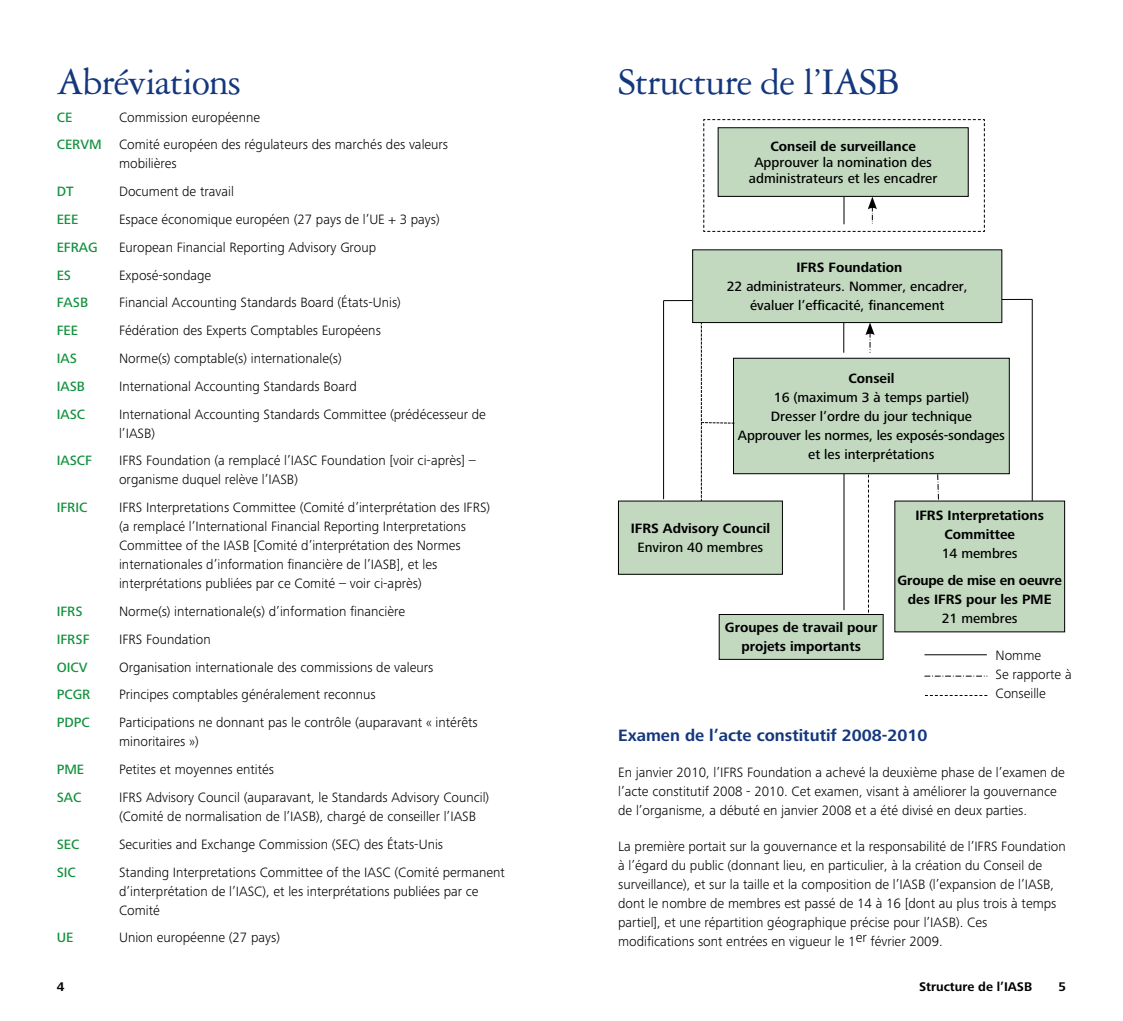
<style>
.page{position:relative;width:1123px;height:1021px;background:#fff}
.page>*{position:absolute;margin:0;border:0;box-sizing:border-box;transform-origin:0 0}
.t1{font:40px "Garamond 3 LT Std";letter-spacing:-.025em;color:#14377d}
.t2{font:700 17px "Frutiger Next Pro";color:#14377d}
.t3{font:300 14px/19px "Frutiger Next Pro";color:#000}
.t4{font:500 14px/19px "Frutiger Next Pro";color:#000;text-align:center}
.t5{font:700 14px/19px "Frutiger Next Pro";color:#000;text-align:center}
.t6{font:500 14px "Frutiger Next Pro";color:#13913e}
.t7{font:700 13px "Frutiger Next Pro";color:#000}
.s1{font-weight:500;color:#13913e}
</style>
<div class="page">
<svg style="left:936px;top:474px;width:3px;height:27px"></svg>
<hr style="left:843px;top:320px;width:1px;height:32px;background:#000">
<svg style="left:865px;top:323px;width:9px;height:29px"></svg>
<svg style="left:703px;top:119px;width:282px;height:113px"></svg>
<svg style="left:664px;top:298px;width:369px;height:3px"></svg>
<div style="left:692px;top:250px;width:309px;height:72px;background:#c2d9c0"></div>
<div style="left:692px;top:249px;width:310px;height:74px;border:1px solid #000"></div>
<div style="left:894px;top:501px;width:170px;height:131px;background:#c2d9c0"></div>
<div style="left:618px;top:501px;width:164px;height:73px;background:#c2d9c0"></div>
<hr style="left:843px;top:463px;width:1px;height:147px;background:#000">
<svg style="left:868px;top:474px;width:1px;height:138px"></svg>
<div style="left:733px;top:358px;width:276px;height:115px;background:#c2d9c0"></div>
<div style="left:733px;top:358px;width:276px;height:116px;border:1px solid #000"></div>
<div style="left:719px;top:614px;width:164px;height:45px;background:#c2d9c0"></div>
<div style="left:719px;top:614px;width:164px;height:45px;border:1px solid #000"></div>
<hr style="left:663px;top:300px;width:1px;height:199px;background:#000">
<hr style="left:1031px;top:299px;width:1px;height:202px;background:#000">
<div style="left:718px;top:128px;width:250px;height:68px;background:#c2d9c0"></div>
<div style="left:718px;top:127px;width:250px;height:70px;border:1px solid #000"></div>
<hr style="left:924px;top:654px;width:62px;height:1px;background:#000">
<svg style="left:924px;top:675px;width:63px;height:1px"></svg>
<svg style="left:925px;top:695px;width:62px;height:1px"></svg>
<svg style="left:701px;top:321px;width:33px;height:181px"></svg>
<h1 class="t1" style="left:57px;top:60px;width:186px">Abréviations</h1>
<p class="t6" style="left:57px;top:109px;width:17px">CE</p>
<p class="t3" style="left:57px;top:103px;width:393px;line-height:27.8px;text-indent:62px">Commission européenne<br><span class="s1">CERVM</span> Comité européen des régulateurs des marchés des valeurs</p>
<p class="t3" style="left:119px;top:154px;width:59px">mobilières</p>
<p class="t6" style="left:57px;top:183px;width:18px">DT</p>
<p class="t3" style="left:119px;top:182px;width:116px">Document de travail</p>
<p class="t6" style="left:57px;top:211px;width:23px">EEE</p>
<p class="t3" style="left:119px;top:210px;width:322px">Espace économique européen (27 pays de l’UE + 3 pays)</p>
<p class="t6" style="left:57px;top:239px;width:43px">EFRAG</p>
<p class="t3" style="left:119px;top:237px;width:259px">European Financial Reporting Advisory Group</p>
<p class="t6" style="left:57px;top:267px;width:16px">ES</p>
<p class="t3" style="left:119px;top:265px;width:94px">Exposé-sondage</p>
<p class="t6" style="left:57px;top:295px;width:33px">FASB</p>
<p class="t3" style="left:119px;top:293px;width:283px">Financial Accounting Standards Board (États-Unis)</p>
<p class="t6" style="left:57px;top:322px;width:23px">FEE</p>
<p class="t3" style="left:119px;top:321px;width:263px">Fédération des Experts Comptables Européens</p>
<p class="t6" style="left:57px;top:350px;width:22px">IAS</p>
<p class="t3" style="left:119px;top:349px;width:224px">Norme(s) comptable(s) internationale(s)</p>
<p class="t6" style="left:57px;top:378px;width:30px">IASB</p>
<p class="t3" style="left:119px;top:376px;width:239px">International Accounting Standards Board</p>
<p class="t6" style="left:57px;top:406px;width:30px">IASC</p>
<p class="t3" style="left:119px;top:404px;width:368px">International Accounting Standards Committee (prédécesseur de l’IASB)</p>
<p class="t6" style="left:57px;top:453px;width:37px">IASCF</p>
<p class="t3" style="left:119px;top:451px;width:358px">IFRS Foundation (a remplacé l’IASC Foundation [voir ci-après] – organisme duquel relève l’IASB)</p>
<p class="t6" style="left:57px;top:499px;width:32px">IFRIC</p>
<p class="t3" style="left:119px;top:498px;width:373px">IFRS Interpretations Committee (Comité d’interprétation des IFRS) (a remplacé l’International Financial Reporting Interpretations Committee of the IASB [Comité d’interprétation des Normes internationales d’information financière de l’IASB], et les interprétations publiées par ce Comité – voir ci-après)</p>
<p class="t6" style="left:57px;top:603px;width:27px">IFRS</p>
<p class="t3" style="left:119px;top:602px;width:288px">Norme(s) internationale(s) d’information financière</p>
<p class="t6" style="left:57px;top:631px;width:34px">IFRSF</p>
<p class="t3" style="left:119px;top:629px;width:93px">IFRS Foundation</p>
<p class="t6" style="left:57px;top:659px;width:32px">OICV</p>
<p class="t3" style="left:119px;top:657px;width:316px">Organisation internationale des commissions de valeurs</p>
<p class="t6" style="left:57px;top:686px;width:35px">PCGR</p>
<p class="t3" style="left:119px;top:685px;width:258px">Principes comptables généralement reconnus</p>
<p class="t6" style="left:57px;top:714px;width:35px">PDPC</p>
<p class="t3" style="left:119px;top:713px;width:360px">Participations ne donnant pas le contrôle (auparavant « intérêts minoritaires »)</p>
<p class="t6" style="left:57px;top:761px;width:29px">PME</p>
<p class="t3" style="left:119px;top:760px;width:156px">Petites et moyennes entités</p>
<p class="t6" style="left:57px;top:789px;width:26px">SAC</p>
<p class="t3" style="left:119px;top:787px;width:372px">IFRS Advisory Council (auparavant, le Standards Advisory Council) (Comité de normalisation de l’IASB), chargé de conseiller l’IASB</p>
<p class="t6" style="left:57px;top:836px;width:24px">SEC</p>
<p class="t3" style="left:119px;top:834px;width:325px">Securities and Exchange Commission (SEC) des États-Unis</p>
<p class="t6" style="left:57px;top:863px;width:21px">SIC</p>
<p class="t3" style="left:119px;top:862px;width:387px">Standing Interpretations Committee of the IASC (Comité permanent d’interprétation de l’IASC), et les interprétations publiées par ce<br>Comité</p>
<p class="t6" style="left:57px;top:929px;width:18px">UE</p>
<p class="t3" style="left:119px;top:928px;width:162px">Union européenne (27 pays)</p>
<p class="t7" style="left:57px;top:978px;width:9px">4</p>
<h1 class="t1" style="left:618px;top:60px;width:283px">Structure de l’IASB</h1>
<p class="t5" style="left:770px;top:137px;width:147px">Conseil de surveillance</p>
<p class="t4" style="left:749px;top:154px;width:190px;line-height:16px">Approuver la nomination des administrateurs et les encadrer</p>
<p class="t5" style="left:796px;top:258px;width:107px">IFRS Foundation</p>
<p class="t4" style="left:726px;top:277px;width:242px">22 administrateurs. Nommer, encadrer, évaluer l’efficacité, financement</p>
<p class="t5" style="left:848px;top:369px;width:48px">Conseil</p>
<p class="t4" style="left:738px;top:388px;width:268px">16 (maximum 3 à temps partiel)<br>Dresser l’ordre du jour technique Approuver les normes, les exposés-sondages et les interprétations</p>
<p class="t5" style="left:631px;top:519px;width:141px">IFRS Advisory Council</p>
<p class="t4" style="left:637px;top:538px;width:127px">Environ 40 membres</p>
<p class="t5" style="left:725px;top:618px;width:154px">Groupes de travail pour projets importants</p>
<p class="t5" style="left:915px;top:505px;width:130px">IFRS Interpretations<br>Committee</p>
<p class="t4" style="left:941px;top:543px;width:78px">14 membres</p>
<p class="t5" style="left:897px;top:571px;width:166px">Groupe de mise en oeuvre des IFRS pour les PME</p>
<p class="t4" style="left:941px;top:609px;width:78px">21 membres</p>
<p class="t3" style="left:995px;top:646px;width:78px">Nomme<br>Se rapporte à<br>Conseille</p>
<p class="t2" style="left:618px;top:725px;width:311px">Examen de l’acte constitutif 2008-2010</p>
<p class="t3" style="left:618px;top:763px;width:448px">En janvier 2010, l’IFRS Foundation a achevé la deuxième phase de l’examen de l’acte constitutif 2008 - 2010. Cet examen, visant à améliorer la gouvernance de l’organisme, a débuté en janvier 2008 et a été divisé en deux parties.</p>
<p class="t3" style="left:618px;top:837px;width:449px">La première portait sur la gouvernance et la responsabilité de l’IFRS Foundation à l’égard du public (donnant lieu, en particulier, à la création du Conseil de surveillance), et sur la taille et la composition de l’IASB (l’expansion de l’IASB, dont le nombre de membres est passé de 14 à 16 [dont au plus trois à temps partiel], et une répartition géographique précise pour l’IASB). Ces modifications sont entrées en vigueur le 1er février 2009.</p>
<p class="t7" style="left:919px;top:978px;width:115px">Structure de l’IASB</p>
<p class="t7" style="left:1058px;top:978px;width:9px">5</p>
</div>
